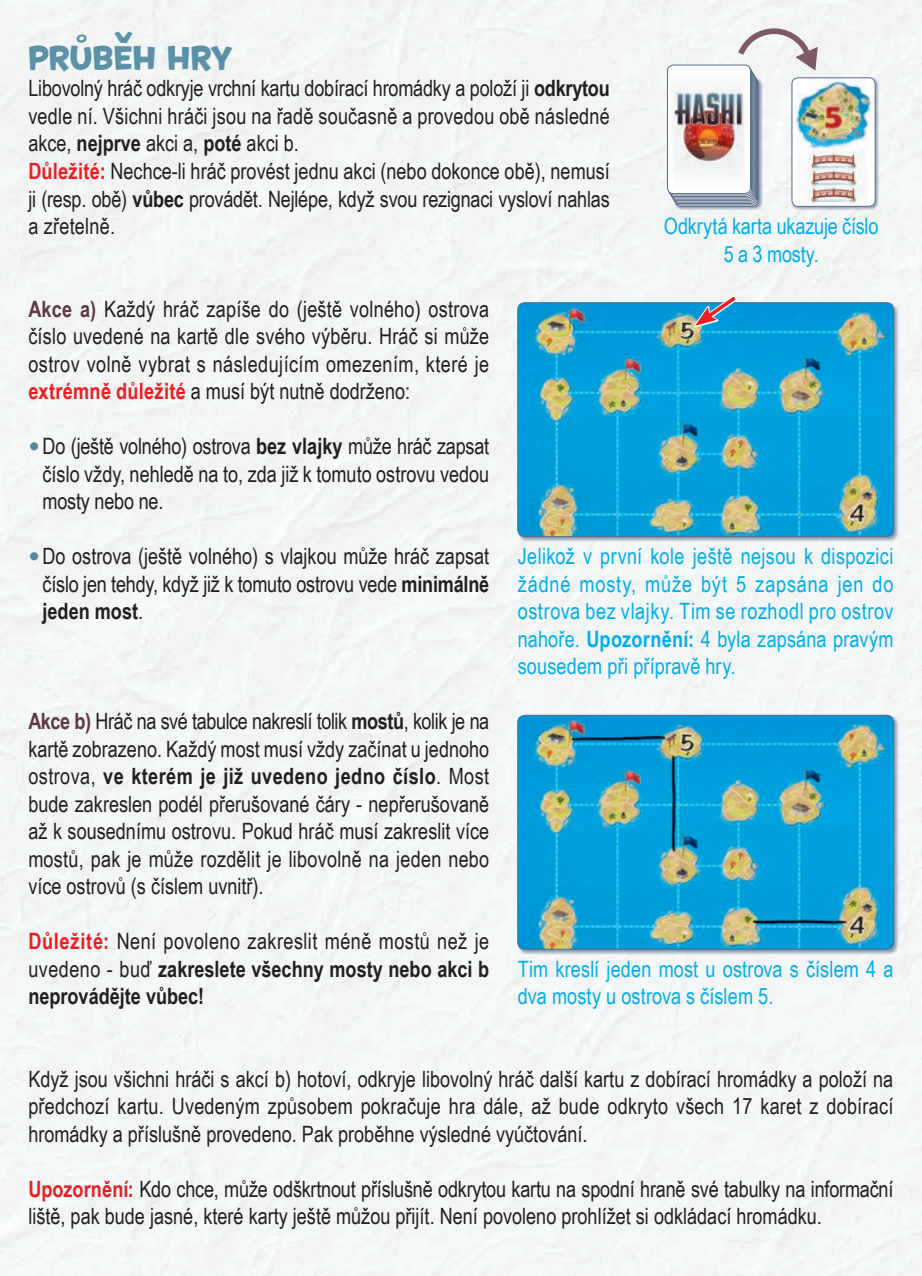
<style>
.page{position:relative;width:922px;height:1276px;background:#fff}
.page>*{position:absolute;margin:0;border:0;box-sizing:border-box;transform-origin:0 0}
.t1{font:31.25px "Housearama Kingpin";letter-spacing:.015em;color:#5d91a7;scale:.9 1}
.t2{font:25px "Housearama Kingpin";color:#5d91a7;scale:1.12 1}
.t3{font:25px "Housearama Kingpin";color:#5d91a7;scale:1.5 1}
.t4{font:22.5px/27.5px "Arial Narrow";color:#231f20;text-align:justify}
.t5{font:22.5px/27.5px "Arial Narrow";letter-spacing:.005em;color:#00aeef;text-align:justify}
.t6{font:700 22.5px/27.5px "Arial Narrow";color:#231f20;text-align:justify}
.s1{font-weight:700}
.s2{font-weight:700;color:#ee1d23}
.s3{font-weight:700;color:#5f3746}
.s4{font-family:"Arial";font-size:32.5px;color:#57899d}
.s5{font-weight:400}
.s6{color:#ee1d23}
</style>
<div class="page">
<div style="left:0;top:0;width:921px;height:1276px;background:#f3f5f5"></div>
<div style="left:791px;top:77px;width:88px;height:133px;background:#647b99;opacity:.7"></div>
<img style="left:791px;top:78px;width:83px;height:128px">
<div style="left:791px;top:78px;width:84px;height:128px;border:1px solid #576c87;border-radius:6px"></div>
<div style="left:674px;top:77px;width:88px;height:133px;background:#647b99;opacity:.7"></div>
<div style="left:673px;top:75px;width:83px;height:129px;border:1px solid #576c87;border-radius:6px"></div>
<div style="left:668px;top:68px;width:84px;height:129px;border:1px solid #576c87;border-radius:6px"></div>
<div style="left:516px;top:302px;width:383px;height:240px;background:#647b99;opacity:.75"></div>
<img style="left:517px;top:303px;width:376px;height:233px">
<div style="left:517px;top:302px;width:376px;height:235px;border:1px solid #576c87;border-radius:7px"></div>
<div style="left:516px;top:714px;width:383px;height:240px;background:#647b99;opacity:.75"></div>
<img style="left:517px;top:715px;width:376px;height:234px">
<div style="left:517px;top:715px;width:376px;height:234px;border:1px solid #576c87;border-radius:7px"></div>
<img style="left:667px;top:65px;width:83px;height:129px">
<div style="left:667px;top:65px;width:83px;height:129px;border:1px solid #576c87;border-radius:6px"></div>
<svg style="left:693px;top:295px;width:43px;height:32px"></svg>
<svg style="left:694px;top:293px;width:45px;height:33px"></svg>
<svg style="left:733px;top:26px;width:85px;height:45px"></svg>
<p class="t2" style="left:87px;top:51px;width:12px;rotate:-180deg">°</p>
<p class="t3" style="left:133px;top:51px;width:14px;rotate:-180deg">^</p>
<p class="t1" style="left:28px;top:37px;width:228px">PRUBEH HRY</p>
<p class="t4" style="left:28px;top:74px;width:583px">Libovolný hráč odkryje vrchní kartu dobírací hromádky a položí ji <span class="s1">odkrytou </span>vedle ní. Všichni hráči jsou na řadě současně a provedou obě následné akce, <span class="s1">nejprve</span> akci a, <span class="s1">poté</span> akci b.</p>
<p class="t4" style="left:28px;top:156px;width:583px"><span class="s2">Důležité:</span> Nechce-li hráč provést jednu akci (nebo dokonce obě), nemusí ji (resp. obě) <span class="s1">vůbec</span> provádět. Nejlépe, když svou rezignaci vysloví nahlas a zřetelně.</p>
<p class="t5" style="left:663px;top:211px;width:216px">Odkrytá karta ukazuje číslo</p>
<p class="t5" style="left:723px;top:239px;width:96px">5 a 3 mosty.</p>
<p class="t4" style="left:28px;top:294px;width:462px"><span class="s3">Akce a)</span> Každý hráč zapíše do (ještě volného) ostrova číslo uvedené na kartě dle svého výběru. Hráč si může ostrov volně vybrat s následujícím omezením, které je <span class="s2">extrémně důležité</span> a musí být nutně dodrženo:</p>
<p class="t4" style="left:28px;top:431px;width:462px"><span class="s4">•</span>Do (ještě volného) ostrova <span class="s1">bez vlajky</span> může hráč zapsat</p>
<p class="t4" style="left:43px;top:459px;width:448px">číslo vždy, nehledě na to, zda již k tomuto ostrovu vedou</p>
<p class="t4" style="left:43px;top:486px;width:122px">mosty nebo ne.</p>
<p class="t4" style="left:28px;top:541px;width:462px"><span class="s4">•</span>Do ostrova (ještě volného) s vlajkou může hráč zapsat</p>
<p class="t4" style="left:43px;top:569px;width:448px">číslo jen tehdy, když již k tomuto ostrovu vede <span class="s1">minimálně</span></p>
<p class="t6" style="left:43px;top:596px;width:102px">jeden most<span class="s5">.</span></p>
<p class="t4" style="left:28px;top:706px;width:462px"><span class="s3">Akce b)</span> Hráč na své tabulce nakreslí tolik <span class="s1">mostů</span>, kolik je na kartě zobrazeno. Každý most musí vždy začínat u jednoho ostrova, <span class="s1">ve kterém je již uvedeno jedno číslo</span>. Most bude zakreslen podél přerušované čáry - nepřerušovaně až k sousednímu ostrovu. Pokud hráč musí zakreslit více mostů, pak je může rozdělit je libovolně na jeden nebo více ostrovů (s číslem uvnitř).</p>
<p class="t6" style="left:28px;top:926px;width:462px"><span class="s6">Důležité:</span> <span class="s5">Není povoleno zakreslit méně mostů než je uvedeno - buď</span> zakreslete všechny mosty nebo akci b neprovádějte vůbec!</p>
<p class="t5" style="left:517px;top:541px;width:377px">Jelikož v první kole ještě nejsou k dispozici žádné mosty, může být 5 zapsána jen do ostrova bez vlajky. Tim se rozhodl pro ostrov nahoře. <span class="s1">Upozornění:</span> 4 byla zapsána pravým sousedem při přípravě hry.</p>
<p class="t5" style="left:517px;top:954px;width:377px">Tim kreslí jeden most u ostrova s číslem 4 a dva mosty u ostrova s číslem 5.</p>
<p class="t4" style="left:28px;top:1064px;width:866px">Když jsou všichni hráči s akcí b) hotoví, odkryje libovolný hráč další kartu z dobírací hromádky a položí na předchozí kartu. Uvedeným způsobem pokračuje hra dále, až bude odkryto všech 17 karet z dobírací hromádky a příslušně provedeno. Pak proběhne výsledné vyúčtování.</p>
<p class="t4" style="left:28px;top:1174px;width:866px"><span class="s2">Upozornění:</span> Kdo chce, může odškrtnout příslušně odkrytou kartu na spodní hraně své tabulky na informační liště, pak bude jasné, které karty ještě můžou přijít. Není povoleno prohlížet si odkládací hromádku.</p>
</div>
